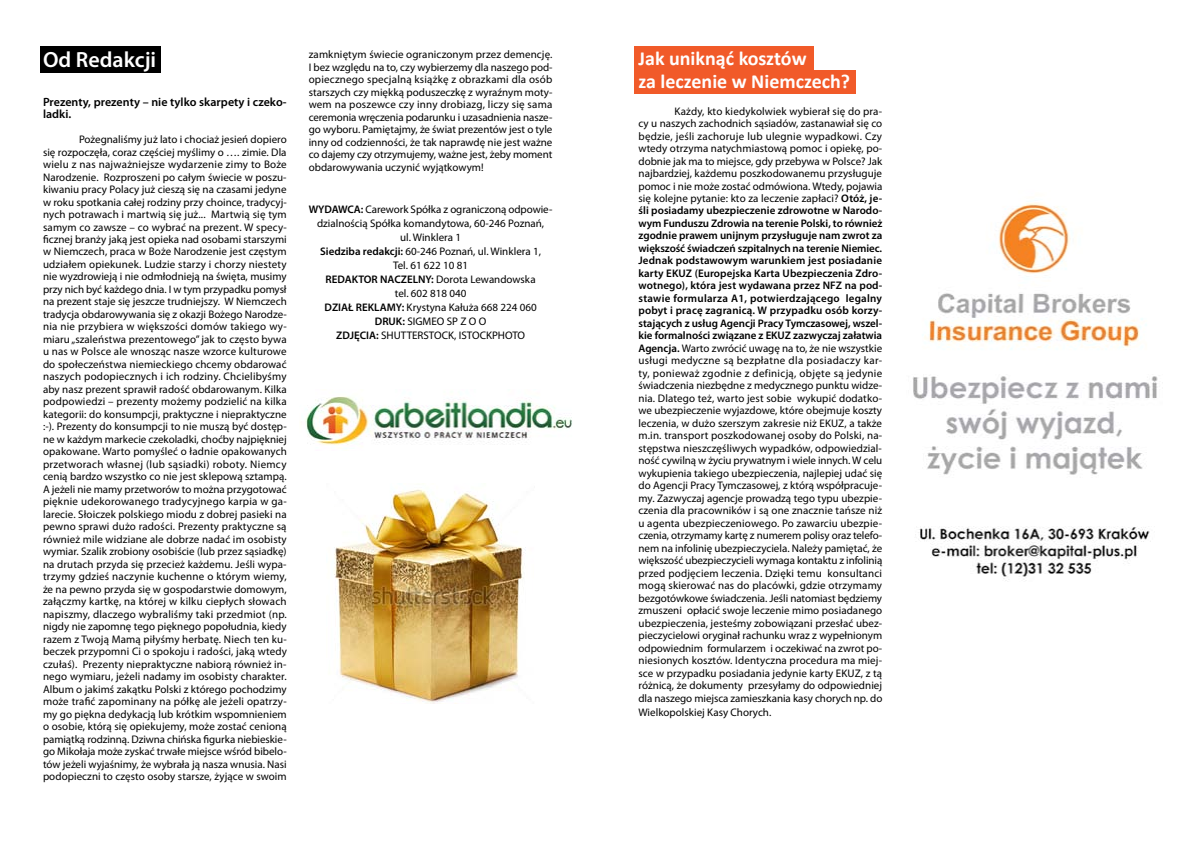
<style>
.page{position:relative;width:1191px;height:842px;background:#fff}
.page>*{position:absolute;margin:0;border:0;box-sizing:border-box;transform-origin:0 0}
.t1{font:600 22px "Myriad Pro";color:#fff}
.t2{font:700 20px/23px "Calibri";color:#fff}
.t3{font:600 12px/12.5px "Myriad Pro";letter-spacing:.005em;color:#000}
.t4{font:11px/12.5px "Myriad Pro";color:#000;text-align:justify}
.s1{font-weight:600}
</style>
<div class="page">
<div style="left:634px;top:70px;width:221px;height:23px;background:#f15a29"></div>
<div style="left:40px;top:46px;width:121px;height:27px;background:#000"></div>
<div style="left:634px;top:46px;width:179px;height:26px;background:#f15a29"></div>
<img style="left:913px;top:202px;width:245px;height:379px">
<img style="left:305px;top:396px;width:267px;height:49px">
<img style="left:334px;top:489px;width:192px;height:214px">
<h1 class="t1" style="left:43px;top:45px;width:115px">Od Redakcji</h1>
<p class="t3" style="left:43px;top:95px;width:245px">Prezenty, prezenty – nie tylko skarpety i czeko&shy;ladki.</p>
<p class="t4" style="left:43px;top:133px;width:245px;text-indent:36px">Pożegnaliśmy już lato i chociaż jesień dopiero się rozpoczęła, coraz częściej myślimy o …. zimie. Dla wielu z nas najważniejsze wydarzenie zimy to Boże Narodzenie. Rozproszeni po całym świecie w poszu&shy;kiwaniu pracy Polacy już cieszą się na czasami jedyne w roku spotkania całej rodziny przy choince, tradycyj&shy;nych potrawach i martwią się już... Martwią się tym samym co zawsze – co wybrać na prezent. W specy&shy;ficznej branży jaką jest opieka nad osobami starszymi w Niemczech, praca w Boże Narodzenie jest częstym udziałem opiekunek. Ludzie starzy i chorzy niestety nie wyzdrowieją i nie odmłodnieją na święta, musimy przy nich być każdego dnia. I w tym przypadku pomysł na prezent staje się jeszcze trudniejszy. W Niemczech tradycja obdarowywania się z okazji Bożego Narodze&shy;nia nie przybiera w większości domów takiego wy&shy;miaru „szaleństwa prezentowego” jak to często bywa u nas w Polsce ale wnosząc nasze wzorce kulturowe do społeczeństwa niemieckiego chcemy obdarować naszych podopiecznych i ich rodziny. Chcielibyśmy aby nasz prezent sprawił radość obdarowanym. Kilka podpowiedzi – prezenty możemy podzielić na kilka kategorii: do konsumpcji, praktyczne i niepraktyczne :-). Prezenty do konsumpcji to nie muszą być dostęp&shy;ne w każdym markecie czekoladki, choćby najpiękniej opakowane. Warto pomyśleć o ładnie opakowanych przetworach własnej (lub sąsiadki) roboty. Niemcy cenią bardzo wszystko co nie jest sklepową sztampą.<br>A jeżeli nie mamy przetworów to można przygotować pięknie udekorowanego tradycyjnego karpia w ga&shy;larecie. Słoiczek polskiego miodu z dobrej pasieki na pewno sprawi dużo radości. Prezenty praktyczne są również mile widziane ale dobrze nadać im osobisty wymiar. Szalik zrobiony osobiście (lub przez sąsiadkę) na drutach przyda się przecież każdemu. Jeśli wypa&shy;trzymy gdzieś naczynie kuchenne o którym wiemy, że na pewno przyda się w gospodarstwie domowym, załączmy kartkę, na której w kilku ciepłych słowach napiszmy, dlaczego wybraliśmy taki przedmiot (np. nigdy nie zapomnę tego pięknego popołudnia, kiedy razem z Twoją Mamą piłyśmy herbatę. Niech ten ku&shy;beczek przypomni Ci o spokoju i radości, jaką wtedy czułaś). Prezenty niepraktyczne nabiorą również in&shy;nego wymiaru, jeżeli nadamy im osobisty charakter.<br>Album o jakimś zakątku Polski z którego pochodzimy może trafić zapominany na półkę ale jeżeli opatrzy&shy;my go piękna dedykacją lub krótkim wspomnieniem o osobie, którą się opiekujemy, może zostać cenioną pamiątką rodzinną. Dziwna chińska figurka niebieskie&shy;go Mikołaja może zyskać trwałe miejsce wśród bibelo&shy;tów jeżeli wyjaśnimy, że wybrała ją nasza wnusia. Nasi podopieczni to często osoby starsze, żyjące w swoim</p>
<p class="t4" style="left:309px;top:48px;width:245px">zamkniętym świecie ograniczonym przez demencję.<br>I bez względu na to, czy wybierzemy dla naszego pod&shy;opiecznego specjalną książkę z obrazkami dla osób starszych czy miękką poduszeczkę z wyraźnym moty&shy;wem na poszewce czy inny drobiazg, liczy się sama ceremonia wręczenia podarunku i uzasadnienia nasze&shy;go wyboru. Pamiętajmy, że świat prezentów jest o tyle inny od codzienności, że tak naprawdę nie jest ważne co dajemy czy otrzymujemy, ważne jest, żeby moment obdarowywania uczynić wyjątkowym!</p>
<p class="t4" style="left:309px;top:202px;width:245px;line-height:14px;text-align:center"><span class="s1">WYDAWCA:</span> Carework Spółka z ograniczoną odpowie&shy;dzialnością Spółka komandytowa, 60-246 Poznań,<br>ul. Winklera 1<br><span class="s1">Siedziba redakcji:</span> 60-246 Poznań, ul. Winklera 1,<br>Tel. 61 622 10 81<br><span class="s1">REDAKTOR NACZELNY:</span> Dorota Lewandowska<br>tel. 602 818 040<br><span class="s1">DZIAŁ REKLAMY:</span> Krystyna Kałuża 668 224 060<br><span class="s1">DRUK:</span> SIGMEO SP Z O O<br><span class="s1">ZDJĘCIA:</span> SHUTTERSTOCK, ISTOCKPHOTO</p>
<h2 class="t2" style="left:638px;top:47px;width:213px">Jak uniknąć kosztów<br>za leczenie w Niemczech?</h2>
<p class="t4" style="left:638px;top:104px;width:245px;text-indent:36px">Każdy, kto kiedykolwiek wybierał się do pra&shy;cy u naszych zachodnich sąsiadów, zastanawiał się co będzie, jeśli zachoruje lub ulegnie wypadkowi. Czy wtedy otrzyma natychmiastową pomoc i opiekę, po&shy;dobnie jak ma to miejsce, gdy przebywa w Polsce? Jak najbardziej, każdemu poszkodowanemu przysługuje pomoc i nie może zostać odmówiona. Wtedy, pojawia się kolejne pytanie: kto za leczenie zapłaci? <span class="s1">Otóż, je&shy;śli posiadamy ubezpieczenie zdrowotne w Narodo&shy;wym Funduszu Zdrowia na terenie Polski, to również zgodnie prawem unijnym przysługuje nam zwrot za większość świadczeń szpitalnych na terenie Niemiec.<br>Jednak podstawowym warunkiem jest posiadanie karty EKUZ (Europejska Karta Ubezpieczenia Zdro&shy;wotnego), która jest wydawana przez NFZ na pod&shy;stawie formularza A1, potwierdzającego legalny pobyt i pracę zagranicą. W przypadku osób korzy&shy;stających z usług Agencji Pracy Tymczasowej, wszel&shy;kie formalności związane z EKUZ zazwyczaj załatwia Agencja.</span> Warto zwrócić uwagę na to, że nie wszystkie usługi medyczne są bezpłatne dla posiadaczy kar&shy;ty, ponieważ zgodnie z definicją, objęte są jedynie świadczenia niezbędne z medycznego punktu widze&shy;nia. Dlatego też, warto jest sobie wykupić dodatko&shy;we ubezpieczenie wyjazdowe, które obejmuje koszty leczenia, w dużo szerszym zakresie niż EKUZ, a także m.in. transport poszkodowanej osoby do Polski, na&shy;stępstwa nieszczęśliwych wypadków, odpowiedzial&shy;ność cywilną w życiu prywatnym i wiele innych. W celu wykupienia takiego ubezpieczenia, najlepiej udać się do Agencji Pracy Tymczasowej, z którą współpracuje&shy;my. Zazwyczaj agencje prowadzą tego typu ubezpie&shy;czenia dla pracowników i są one znacznie tańsze niż u agenta ubezpieczeniowego. Po zawarciu ubezpie&shy;czenia, otrzymamy kartę z numerem polisy oraz telefo&shy;nem na infolinię ubezpieczyciela. Należy pamiętać, że większość ubezpieczycieli wymaga kontaktu z infolinią przed podjęciem leczenia. Dzięki temu konsultanci mogą skierować nas do placówki, gdzie otrzymamy bezgotówkowe świadczenia. Jeśli natomiast będziemy zmuszeni opłacić swoje leczenie mimo posiadanego ubezpieczenia, jesteśmy zobowiązani przesłać ubez&shy;pieczycielowi oryginał rachunku wraz z wypełnionym odpowiednim formularzem i oczekiwać na zwrot po&shy;niesionych kosztów. Identyczna procedura ma miej&shy;sce w przypadku posiadania jedynie karty EKUZ, z tą różnicą, że dokumenty przesyłamy do odpowiedniej dla naszego miejsca zamieszkania kasy chorych np. do</p>
<p class="t4" style="left:638px;top:706px;width:134px">Wielkopolskiej Kasy Chorych.</p>
</div>
